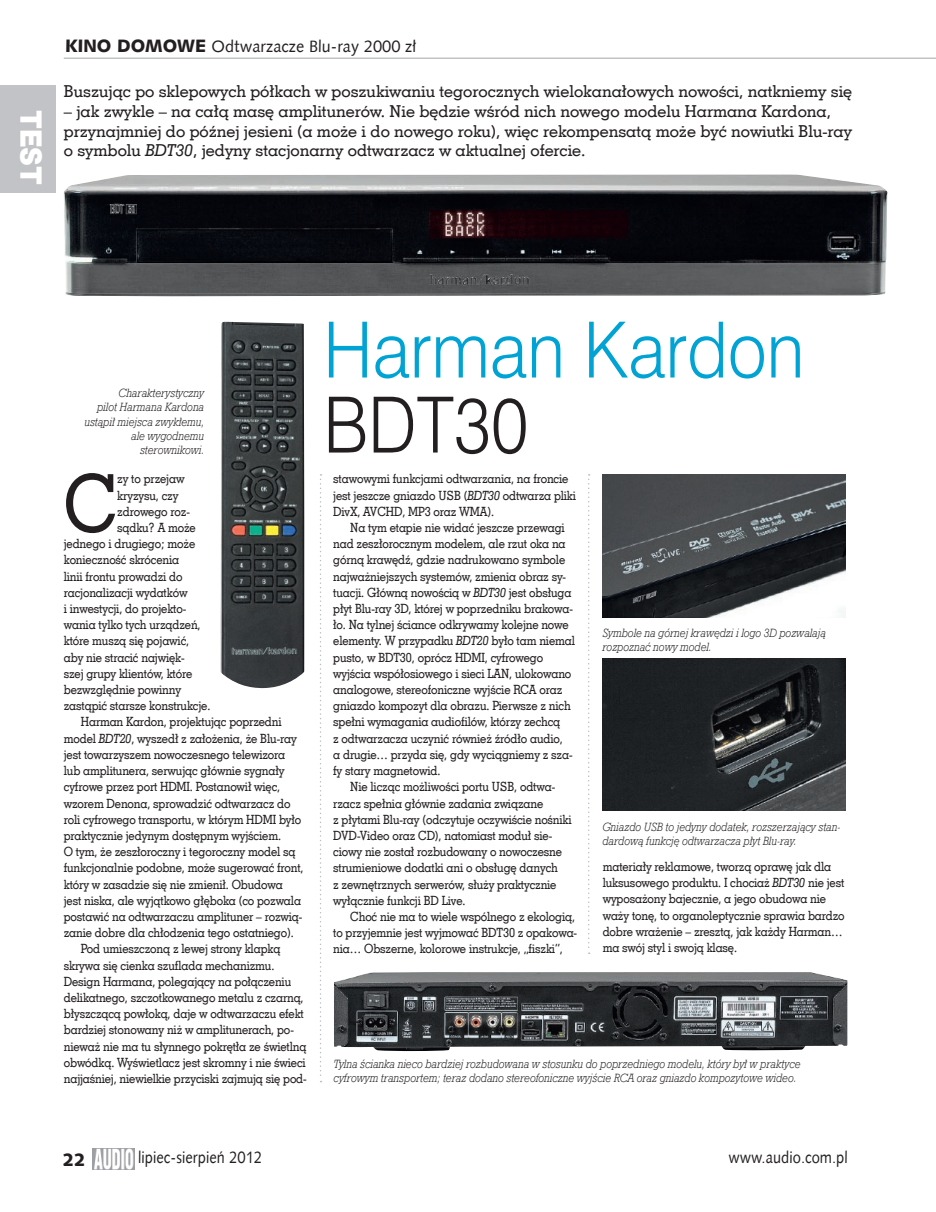
<style>
.page{position:relative;width:936px;height:1212px;background:#fff}
.page>*{position:absolute;margin:0;border:0;box-sizing:border-box;transform-origin:0 0}
.t1{font:80.25px "Geo Slab 703 Md EU";color:#231f20;scale:.9 1}
.t2{font:72px "Swis 721 Lt PL";color:#00a3d3;scale:.9 1}
.t3{font:72px "Swis 721 Lt PL";color:#231f20;scale:.9 1}
.t4{font:27.15px "Swis 721 Blk 2 EU";color:#fff;scale:.9 1}
.t5{font:18px "Humanst 531 Blk EU";color:#231f20}
.t6{font:16.5px/19.8px "Geo Slab 703 Md EU";color:#231f20}
.t7{font:16.5px "Humanst 531 EU";color:#231f20;scale:.9 1}
.t8{font:16.5px "Humanst 531 EU";color:#231f20}
.t9{font:12.75px/16.2px "Geo Slab 703 Md EU";letter-spacing:-.01em;color:#231f20;scale:.9 1}
.t10{font:italic 12px/14.4px "Geo Slab 712 Lt EU";color:#231f20;scale:.9 1}
.s1{font-family:"Humanst 531 Blk EU";font-size:18px}
.s2{font-style:italic}
</style>
<div class="page">
<hr style="left:64px;top:58px;width:871px;height:1px;background:#c2c3c6">
<div style="left:0;top:85px;width:55px;height:107px;background:#c2c3c6"></div>
<img style="left:93px;top:1148px;width:41px;height:21px">
<svg style="left:320px;top:474px;width:1px;height:608px"></svg>
<svg style="left:588px;top:474px;width:1px;height:480px"></svg>
<img style="left:220px;top:322px;width:84px;height:366px">
<img style="left:64px;top:175px;width:823px;height:121px">
<img style="left:334px;top:972px;width:513px;height:79px">
<img style="left:602px;top:474px;width:243px;height:143px">
<img style="left:602px;top:658px;width:243px;height:153px">
<h3 class="t4" style="left:50px;top:110px;width:85px;rotate:90deg">TEST</h3>
<p class="t8" style="left:65px;top:35px;width:352px"><span class="s1">KINO DOMOWE</span> Odtwarzacze Blu-ray 2000 zł</p>
<p class="t6" style="left:64px;top:81px;width:789px">Buszując po sklepowych półkach w poszukiwaniu tegorocznych wielokanałowych nowości, natkniemy się</p>
<p class="t6" style="left:64px;top:101px;width:789px">– jak zwykle – na całą masę amplitunerów. Nie będzie wśród nich nowego modelu Harmana Kardona, przynajmniej do późnej jesieni (a może i do nowego roku), więc rekompensatą może być nowiutki Blu-ray o symbolu <span class="s2">BDT30</span>, jedyny stacjonarny odtwarzacz w aktualnej ofercie.</p>
<p class="t10" style="left:85px;top:385px;width:134px;text-align:right">Charakterystyczny<br>pilot Harmana Kardona ustąpił miejsca zwykłemu, ale wygodnemu sterownikowi.</p>
<h1 class="t1" style="left:64px;top:455px;width:62px">C</h1>
<p class="t9" style="left:117px;top:471px;width:76px">zy to przejaw</p>
<p class="t9" style="left:117px;top:487px;width:69px">kryzysu, czy</p>
<p class="t9" style="left:117px;top:503px;width:82px">zdrowego roz-</p>
<p class="t9" style="left:117px;top:519px;width:89px">sądku? A może</p>
<p class="t9" style="left:64px;top:535px;width:148px">jednego i drugiego; może</p>
<p class="t9" style="left:64px;top:552px;width:130px">konieczność skrócenia</p>
<p class="t9" style="left:64px;top:568px;width:133px">linii frontu prowadzi do</p>
<p class="t9" style="left:64px;top:584px;width:139px">racjonalizacji wydatków</p>
<p class="t9" style="left:64px;top:600px;width:138px">i inwestycji, do projekto-</p>
<p class="t9" style="left:64px;top:616px;width:153px">wania tylko tych urządzeń,</p>
<p class="t9" style="left:64px;top:633px;width:141px">które muszą się pojawić,</p>
<p class="t9" style="left:64px;top:649px;width:136px">aby nie stracić najwięk-</p>
<p class="t9" style="left:64px;top:665px;width:144px">szej grupy klientów, które</p>
<p class="t9" style="left:64px;top:681px;width:132px">bezwzględnie powinny</p>
<p class="t9" style="left:64px;top:697px;width:164px">zastąpić starsze konstrukcje.</p>
<p class="t9" style="left:81px;top:714px;width:224px">Harman Kardon, projektując poprzedni</p>
<p class="t9" style="left:64px;top:730px;width:260px">model <span class="s2">BDT20</span>, wyszedł z założenia, że Blu-ray</p>
<p class="t9" style="left:64px;top:746px;width:247px">jest towarzyszem nowoczesnego telewizora</p>
<p class="t9" style="left:64px;top:762px;width:247px">lub amplitunera, serwując głównie sygnały</p>
<p class="t9" style="left:64px;top:778px;width:242px">cyfrowe przez port HDMI. Postanowił więc,</p>
<p class="t9" style="left:64px;top:795px;width:253px">wzorem Denona, sprowadzić odtwarzacz do</p>
<p class="t9" style="left:64px;top:811px;width:265px">roli cyfrowego transportu, w którym HDMI było</p>
<p class="t9" style="left:64px;top:827px;width:243px">praktycznie jedynym dostępnym wyjściem.</p>
<p class="t9" style="left:64px;top:843px;width:259px">O tym, że zeszłoroczny i tegoroczny model są</p>
<p class="t9" style="left:64px;top:860px;width:268px">funkcjonalnie podobne, może sugerować front,</p>
<p class="t9" style="left:64px;top:876px;width:245px">który w zasadzie się nie zmienił. Obudowa</p>
<p class="t9" style="left:64px;top:892px;width:265px">jest niska, ale wyjątkowo głęboka (co pozwala</p>
<p class="t9" style="left:64px;top:908px;width:266px">postawić na odtwarzaczu amplituner – rozwią-</p>
<p class="t9" style="left:64px;top:924px;width:257px">zanie dobre dla chłodzenia tego ostatniego).</p>
<p class="t9" style="left:81px;top:941px;width:223px">Pod umieszczoną z lewej strony klapką</p>
<p class="t9" style="left:64px;top:957px;width:235px">skrywa się cienka szuflada mechanizmu.</p>
<p class="t9" style="left:64px;top:973px;width:254px">Design Harmana, polegający na połączeniu</p>
<p class="t9" style="left:64px;top:989px;width:268px">delikatnego, szczotkowanego metalu z czarną,</p>
<p class="t9" style="left:64px;top:1005px;width:268px">błyszczącą powłoką, daje w odtwarzaczu efekt</p>
<p class="t9" style="left:64px;top:1022px;width:257px">bardziej stonowany niż w amplitunerach, po-</p>
<p class="t9" style="left:64px;top:1038px;width:271px">nieważ nie ma tu słynnego pokrętła ze świetlną</p>
<p class="t9" style="left:64px;top:1054px;width:270px">obwódką. Wyświetlacz jest skromny i nie świeci</p>
<p class="t9" style="left:64px;top:1070px;width:271px">najjaśniej, niewielkie przyciski zajmują się pod-</p>
<h2 class="t2" style="left:323px;top:303px;width:536px">Harman Kardon</h2>
<h2 class="t3" style="left:323px;top:378px;width:229px">BDT30</h2>
<p class="t9" style="left:333px;top:471px;width:271px">stawowymi funkcjami odtwarzania, na froncie jest jeszcze gniazdo USB (<span class="s2">BDT30</span> odtwarza pliki<br>DivX, AVCHD, MP3 oraz WMA).</p>
<p class="t9" style="left:350px;top:519px;width:240px">Na tym etapie nie widać jeszcze przewagi</p>
<p class="t9" style="left:333px;top:535px;width:260px">nad zeszłorocznym modelem, ale rzut oka na</p>
<p class="t9" style="left:333px;top:552px;width:259px">górną krawędź, gdzie nadrukowano symbole</p>
<p class="t9" style="left:333px;top:568px;width:260px">najważniejszych systemów, zmienia obraz sy-</p>
<p class="t9" style="left:333px;top:584px;width:266px">tuacji. Główną nowością w <span class="s2">BDT30</span> jest obsługa</p>
<p class="t9" style="left:333px;top:600px;width:268px">płyt Blu-ray 3D, której w poprzedniku brakowa-</p>
<p class="t9" style="left:333px;top:616px;width:263px">ło. Na tylnej ściance odkrywamy kolejne nowe</p>
<p class="t9" style="left:333px;top:633px;width:270px">elementy. W przypadku <span class="s2">BDT20</span> było tam niemal</p>
<p class="t9" style="left:333px;top:649px;width:235px">pusto, w BDT30, oprócz HDMI, cyfrowego</p>
<p class="t9" style="left:333px;top:665px;width:266px">wyjścia współosiowego i sieci LAN, ulokowano</p>
<p class="t9" style="left:333px;top:681px;width:256px">analogowe, stereofoniczne wyjście RCA oraz</p>
<p class="t9" style="left:333px;top:697px;width:265px">gniazdo kompozyt dla obrazu. Pierwsze z nich</p>
<p class="t9" style="left:333px;top:714px;width:254px">spełni wymagania audiofilów, którzy zechcą</p>
<p class="t9" style="left:333px;top:730px;width:256px">z odtwarzacza uczynić również źródło audio,</p>
<p class="t9" style="left:333px;top:746px;width:267px">a drugie… przyda się, gdy wyciągniemy z sza-</p>
<p class="t9" style="left:333px;top:762px;width:121px">fy stary magnetowid.</p>
<p class="t9" style="left:350px;top:778px;width:229px">Nie licząc możliwości portu USB, odtwa-</p>
<p class="t9" style="left:333px;top:795px;width:235px">rzacz spełnia głównie zadania związane</p>
<p class="t9" style="left:333px;top:811px;width:266px">z płytami Blu-ray (odczytuje oczywiście nośniki</p>
<p class="t9" style="left:333px;top:827px;width:245px">DVD-Video oraz CD), natomiast moduł sie-</p>
<p class="t9" style="left:333px;top:843px;width:256px">ciowy nie został rozbudowany o nowoczesne</p>
<p class="t9" style="left:333px;top:860px;width:251px">strumieniowe dodatki ani o obsługę danych</p>
<p class="t9" style="left:333px;top:876px;width:249px">z zewnętrznych serwerów, służy praktycznie</p>
<p class="t9" style="left:333px;top:892px;width:148px">wyłącznie funkcji BD Live.</p>
<p class="t9" style="left:350px;top:908px;width:251px">Choć nie ma to wiele wspólnego z ekologią,</p>
<p class="t9" style="left:333px;top:924px;width:272px">to przyjemnie jest wyjmować BDT30 z opakowa-</p>
<p class="t9" style="left:333px;top:941px;width:256px">nia… Obszerne, kolorowe instrukcje, „fiszki”,</p>
<p class="t10" style="left:602px;top:625px;width:250px">Symbole na górnej krawędzi i logo 3D pozwalają rozpoznać nowy model.</p>
<p class="t10" style="left:602px;top:819px;width:266px">Gniazdo USB to jedyny dodatek, rozszerzający stan&shy;dardową funkcję odtwarzacza płyt Blu-ray.</p>
<p class="t9" style="left:602px;top:858px;width:270px">materiały reklamowe, tworzą oprawę jak dla luksusowego produktu. I chociaż <span class="s2">BDT30</span> nie jest wyposażony bajecznie, a jego obudowa nie waży tonę, to organoleptycznie sprawia bardzo dobre wrażenie – zresztą, jak każdy Harman… ma swój styl i swoją klasę.</p>
<p class="t10" style="left:334px;top:1056px;width:520px">Tylna ścianka nieco bardziej rozbudowana w stosunku do poprzedniego modelu, który był w praktyce cyfrowym transportem; teraz dodano stereofoniczne wyjście RCA oraz gniazdo kompozytowe wideo.</p>
<h3 class="t5" style="left:63px;top:1148px;width:24px">22</h3>
<p class="t7" style="left:138px;top:1147px;width:139px">lipiec-sierpień 2012</p>
<p class="t7" style="left:728px;top:1146px;width:134px">www.audio.com.pl</p>
</div>
